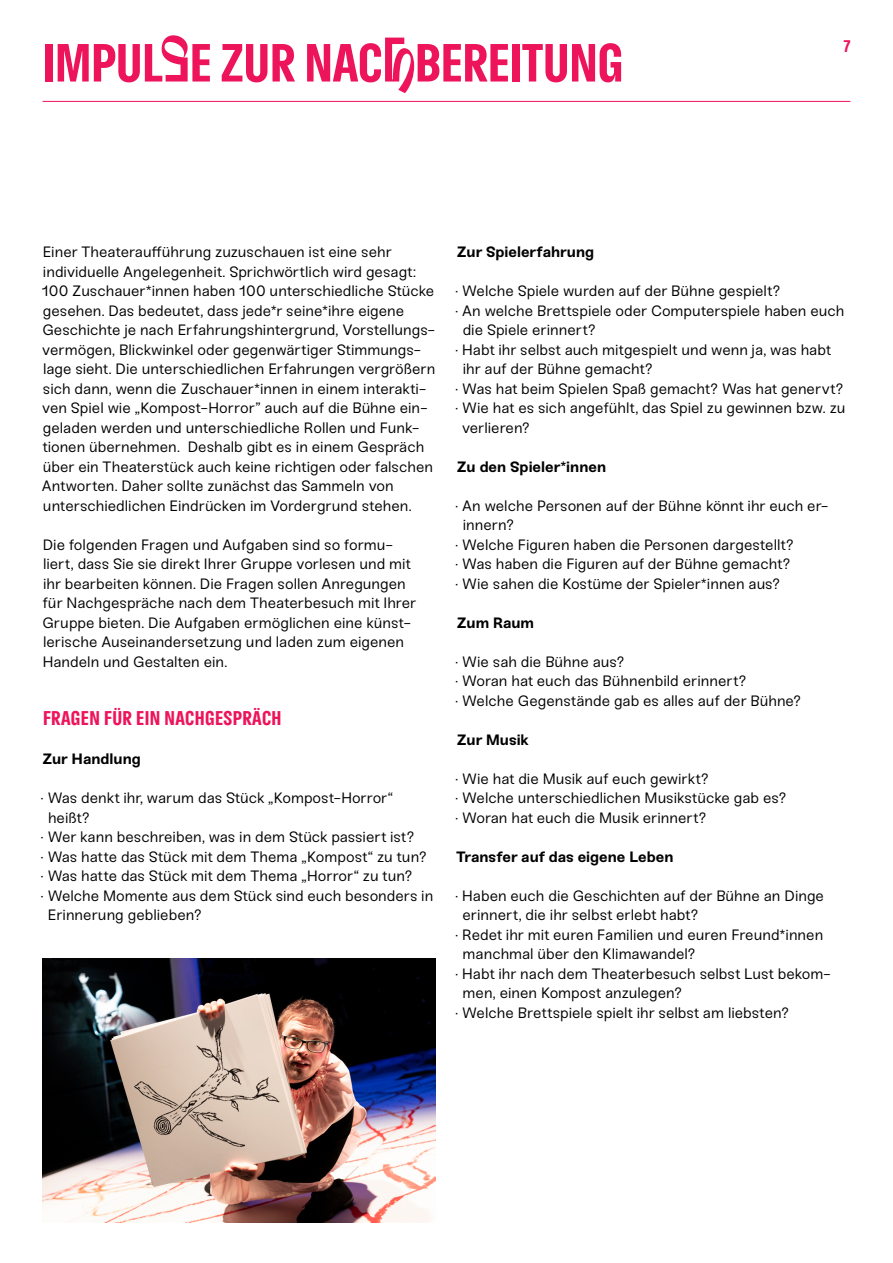
<style>
.page{position:relative;width:893px;height:1263px;background:#fff}
.page>*{position:absolute;margin:0;border:0;box-sizing:border-box;transform-origin:0 0}
.t1{font:52.5px "Parkaue Langulaire";color:#ed145b}
.t2{font:19.5px "Parkaue Langulaire";letter-spacing:.02em;color:#ed145b}
.t3{font:16.5px "Parkaue Langulaire";color:#ed145b}
.t4{font:15px/19.5px "Sneak";color:#000}
.t5{font:700 15px "Sneak";color:#000}
</style>
<div class="page">
<hr style="left:43px;top:101px;width:807px;height:1px;background:#ed145b">
<img style="left:43px;top:958px;width:393px;height:264px">
<h1 class="t1" style="left:43px;top:29px;width:40px">IMPUL</h1>
<h1 class="t1" style="left:161px;top:29px;width:278px">SE ZUR NACHBERE</h1>
<h1 class="t1" style="left:509px;top:29px;width:39px">ITUNG</h1>
<p class="t3" style="left:844px;top:36px;width:8px">7</p>
<p class="t4" style="left:41px;top:242px;width:396px">Einer Theateraufführung zuzuschauen ist eine sehr individuelle Angelegenheit. Sprichwörtlich wird gesagt:<br>100 Zuschauer*innen haben 100 unterschiedliche Stücke gesehen. Das bedeutet, dass jede*r seine*ihre eigene Geschichte je nach Erfahrungshintergrund, Vorstellungs&shy;vermögen, Blickwinkel oder gegenwärtiger Stimmungs&shy;lage sieht. Die unterschiedlichen Erfahrungen vergrößern sich dann, wenn die Zuschauer*innen in einem interakti&shy;ven Spiel wie „Kompost-Horror” auch auf die Bühne ein&shy;geladen werden und unterschiedliche Rollen und Funk&shy;tionen übernehmen. Deshalb gibt es in einem Gespräch über ein Theaterstück auch keine richtigen oder falschen Antworten. Daher sollte zunächst das Sammeln von unterschiedlichen Eindrücken im Vordergrund stehen.</p>
<p class="t4" style="left:42px;top:535px;width:376px">Die folgenden Fragen und Aufgaben sind so formu&shy;liert, dass Sie sie direkt Ihrer Gruppe vorlesen und mit ihr bearbeiten können. Die Fragen sollen Anregungen für Nachgespräche nach dem Theaterbesuch mit Ihrer Gruppe bieten. Die Aufgaben ermöglichen eine künst&shy;lerische Auseinandersetzung und laden zum eigenen Handeln und Gestalten ein.</p>
<h2 class="t2" style="left:43px;top:706px;width:19px">FRAGEN</h2>
<h2 class="t2" style="left:104px;top:706px;width:101px">FÜR EIN NACHGESPR</h2>
<h2 class="t2" style="left:252px;top:706px;width:29px">ÄCH</h2>
<p class="t5" style="left:42px;top:749px;width:100px">Zur Handlung</p>
<p class="t4" style="left:48px;top:788px;width:346px;text-indent:-8px">• Was denkt ihr, warum das Stück „Kompost-Horror“ heißt?</p>
<p class="t4" style="left:40px;top:827px;width:375px">• Wer kann beschreiben, was in dem Stück passiert ist?</p>
<p class="t4" style="left:40px;top:847px;width:388px">• Was hatte das Stück mit dem Thema „Kompost“ zu tun?</p>
<p class="t4" style="left:40px;top:866px;width:373px">• Was hatte das Stück mit dem Thema „Horror“ zu tun?</p>
<p class="t4" style="left:48px;top:886px;width:387px;text-indent:-7px">• Welche Momente aus dem Stück sind euch besonders in<br>Erinnerung geblieben?</p>
<p class="t5" style="left:457px;top:242px;width:139px">Zur Spielerfahrung</p>
<p class="t4" style="left:455px;top:281px;width:327px">• Welche Spiele wurden auf der Bühne gespielt?</p>
<p class="t4" style="left:463px;top:301px;width:383px;text-indent:-8px">• An welche Brettspiele oder Computerspiele haben euch die Spiele erinnert?</p>
<p class="t4" style="left:463px;top:340px;width:370px;text-indent:-8px">• Habt ihr selbst auch mitgespielt und wenn ja, was habt ihr auf der Bühne gemacht?</p>
<p class="t4" style="left:455px;top:379px;width:390px">• Was hat beim Spielen Spaß gemacht? Was hat genervt?</p>
<p class="t4" style="left:462px;top:398px;width:385px;text-indent:-7px">• Wie hat es sich angefühlt, das Spiel zu gewinnen bzw. zu verlieren?</p>
<p class="t5" style="left:457px;top:457px;width:151px">Zu den Spieler*innen</p>
<p class="t4" style="left:463px;top:496px;width:367px;text-indent:-8px">• An welche Personen auf der Bühne könnt ihr euch er&shy;innern?</p>
<p class="t4" style="left:455px;top:535px;width:340px">• Welche Figuren haben die Personen dargestellt?</p>
<p class="t4" style="left:455px;top:554px;width:337px">• Was haben die Figuren auf der Bühne gemacht?</p>
<p class="t4" style="left:455px;top:574px;width:326px">• Wie sahen die Kostüme der Spieler*innen aus?</p>
<p class="t5" style="left:457px;top:613px;width:79px">Zum Raum</p>
<p class="t4" style="left:455px;top:652px;width:171px">• Wie sah die Bühne aus?</p>
<p class="t4" style="left:455px;top:671px;width:293px">• Woran hat euch das Bühnenbild erinnert?</p>
<p class="t4" style="left:455px;top:691px;width:348px">• Welche Gegenstände gab es alles auf der Bühne?</p>
<p class="t5" style="left:457px;top:730px;width:73px">Zur Musik</p>
<p class="t4" style="left:455px;top:769px;width:255px">• Wie hat die Musik auf euch gewirkt?</p>
<p class="t4" style="left:455px;top:788px;width:333px">• Welche unterschiedlichen Musikstücke gab es?</p>
<p class="t4" style="left:455px;top:808px;width:253px">• Woran hat euch die Musik erinnert?</p>
<p class="t5" style="left:456px;top:847px;width:219px">Transfer auf das eigene Leben</p>
<p class="t4" style="left:462px;top:886px;width:363px;text-indent:-7px">• Haben euch die Geschichten auf der Bühne an Dinge erinnert, die ihr selbst erlebt habt?</p>
<p class="t4" style="left:463px;top:925px;width:362px;text-indent:-8px">• Redet ihr mit euren Familien und euren Freund*innen manchmal über den Klimawandel?</p>
<p class="t4" style="left:463px;top:964px;width:370px;text-indent:-8px">• Habt ihr nach dem Theaterbesuch selbst Lust bekom&shy;men, einen Kompost anzulegen?</p>
<p class="t4" style="left:455px;top:1003px;width:335px">• Welche Brettspiele spielt ihr selbst am liebsten?</p>
</div>
